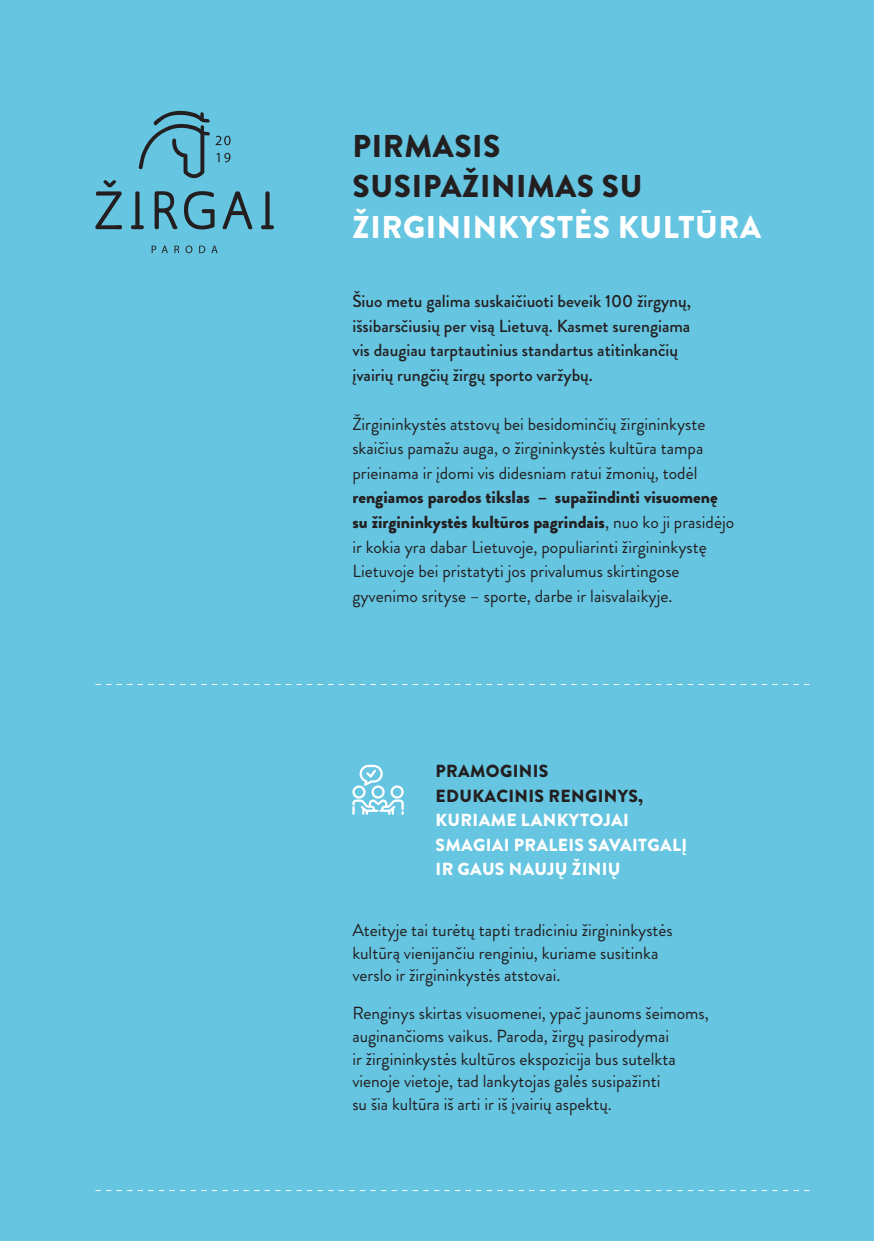
<style>
.page{position:relative;width:874px;height:1241px;background:#fff}
.page>*{position:absolute;margin:0;border:0;box-sizing:border-box;transform-origin:0 0}
.t1{font:900 31.5px/40.2px "Brandon Grotesque";letter-spacing:.02em;color:#231f20}
.t2{font:17.5px/24.5px "Brandon Grotesque";color:#231f20}
.t3{font:500 17.5px/24.5px "Brandon Grotesque";color:#231f20}
.t4{font:900 17.5px/24.5px "Brandon Grotesque";letter-spacing:.02em;color:#fff}
.s1{color:#fff}
.s2{font-weight:900}
.s3{color:#231f20}
</style>
<div class="page">
<div style="left:0;top:0;width:873px;height:1240px;background:#66c5e1"></div>
<svg style="left:873px;top:594px;width:1px;height:646px"></svg>
<svg style="left:95px;top:684px;width:714px;height:1px"></svg>
<svg style="left:131px;top:191px;width:13px;height:38px"></svg>
<svg style="left:154px;top:191px;width:23px;height:38px"></svg>
<svg style="left:184px;top:191px;width:30px;height:38px"></svg>
<svg style="left:222px;top:191px;width:30px;height:38px"></svg>
<svg style="left:261px;top:191px;width:13px;height:38px"></svg>
<svg style="left:95px;top:180px;width:27px;height:49px"></svg>
<svg style="left:151px;top:245px;width:17px;height:8px"></svg>
<svg style="left:174px;top:245px;width:5px;height:8px"></svg>
<svg style="left:185px;top:245px;width:7px;height:8px"></svg>
<svg style="left:199px;top:245px;width:6px;height:8px"></svg>
<svg style="left:211px;top:245px;width:6px;height:8px"></svg>
<svg style="left:138px;top:110px;width:92px;height:69px"></svg>
<svg style="left:352px;top:764px;width:51px;height:50px"></svg>
<p class="t1" style="left:352px;top:126px;width:410px">PIRMASIS<br>SUSIPAŽINIMAS SU<br><span class="s1">ŽIRGININKYSTĖS KULTŪRA</span></p>
<p class="t3" style="left:352px;top:289px;width:340px">Šiuo metu galima suskaičiuoti beveik 100 žirgynų, išsibarsčiusių per visą Lietuvą. Kasmet surengiama vis daugiau tarptautinius standartus atitinkančių įvairių rungčių žirgų sporto varžybų.</p>
<p class="t2" style="left:352px;top:412px;width:383px">Žirgininkystės atstovų bei besidominčių žirgininkyste skaičius pamažu auga, o žirgininkystės kultūra tampa prieinama ir įdomi vis didesniam ratui žmonių, todėl <span class="s2">rengiamos parodos tikslas – supažindinti visuomenę su žirgininkystės kultūros pagrindais</span>, nuo ko ji prasidėjo ir kokia yra dabar Lietuvoje, populiarinti žirgininkystę Lietuvoje bei pristatyti jos privalumus skirtingose gyvenimo srityse – sporte, darbe ir laisvalaikyje.</p>
<p class="t4" style="left:435px;top:759px;width:253px"><span class="s3">PRAMOGINIS<br>EDUKACINIS RENGINYS,<br></span>KURIAME LANKYTOJAI<br>SMAGIAI PRALEIS SAVAITGALĮ<br>IR GAUS NAUJŲ ŽINIŲ</p>
<p class="t2" style="left:352px;top:918px;width:322px;line-height:22.8px">Ateityje tai turėtų tapti tradiciniu žirgininkystės kultūrą vienijančiu renginiu, kuriame susitinka verslo ir žirgininkystės atstovai.</p>
<p class="t2" style="left:352px;top:1001px;width:358px;line-height:22.8px">Renginys skirtas visuomenei, ypač jaunoms šeimoms, auginančioms vaikus. Paroda, žirgų pasirodymai<br>ir žirgininkystės kultūros ekspozicija bus sutelkta vienoje vietoje, tad lankytojas galės susipažinti<br>su šia kultūra iš arti ir iš įvairių aspektų.</p>
</div>
